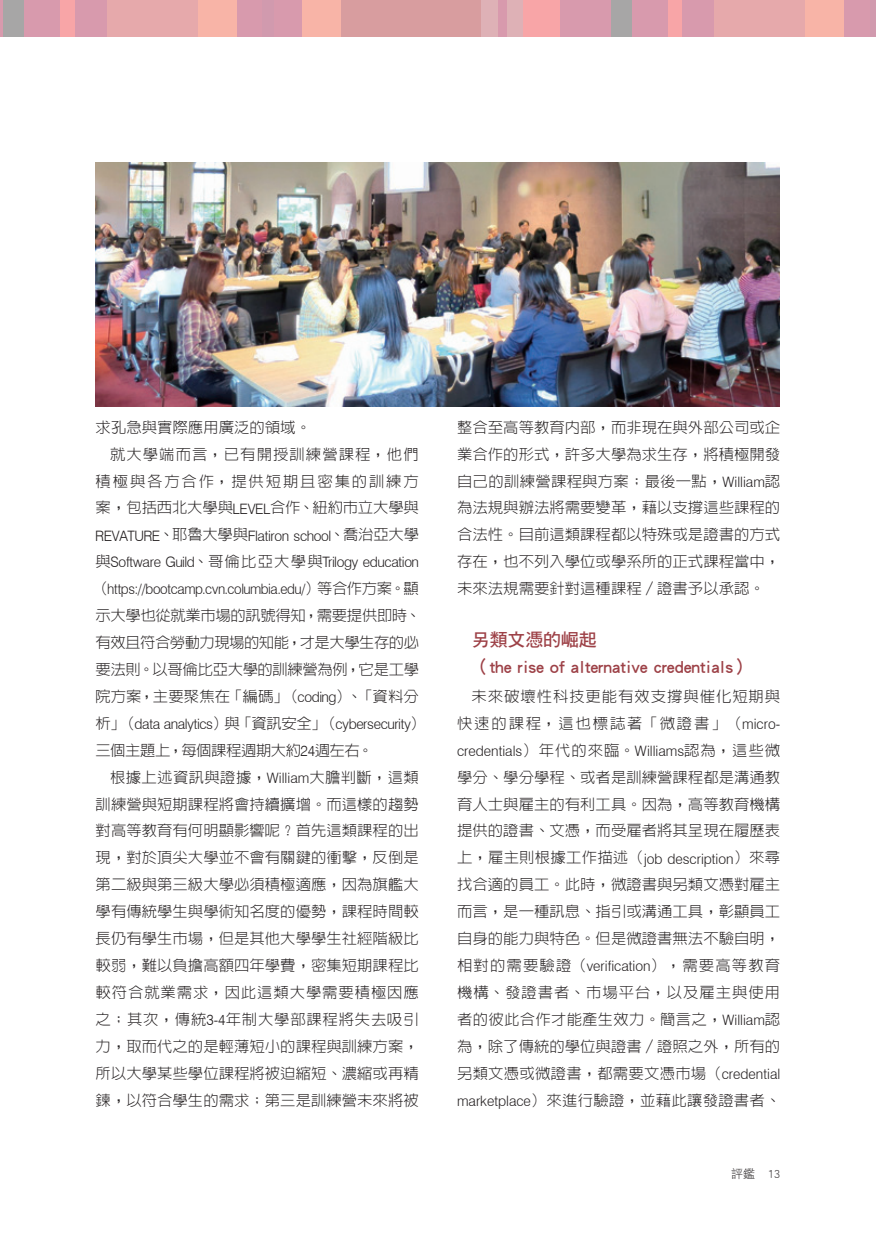
<style>
.page{position:relative;width:876px;height:1234px;background:#fff}
.page>*{position:absolute;margin:0;border:0;box-sizing:border-box;transform-origin:0 0}
.內文中標{font:18px "DF Hei Std W7";letter-spacing:-.01em;color:#9d4147}
.內文LH{font:300 15px/26.8px "AR Hei B5 HK";color:#231f20;text-align:justify}
.內文LH-2{font:300 15px/26.8px "AR Hei B5 HK";letter-spacing:.06em;color:#231f20;text-align:right}
.內文LH-3{font:300 15px "AR Hei B5 HK";letter-spacing:-.03em;color:#231f20}
.內文LH-4{font:300 14.4px/26.8px "Swiss 721 BT";letter-spacing:-.025em;color:#231f20;text-align:justify}
.內文LH-5{font:300 14.4px "Swiss 721 BT";color:#231f20}
.t1{font:12px "DF Hei Std W3";color:#231f20}
.s1{font-family:"Swiss 721 BT";font-size:14.4px}
.s2{font-family:"AR Hei B5 HK";font-size:15px}
.s3{font-family:"Swiss 721 BT"}
</style>
<div class="page">
<div style="left:0;top:0;width:80px;height:37px;background:#f8a5a7"></div>
<div style="left:75px;top:0;width:125px;height:37px;background:#d89aad"></div>
<div style="left:171px;top:0;width:98px;height:37px;background:#f8b4a7"></div>
<div style="left:237px;top:0;width:65px;height:37px;background:#d89aad"></div>
<div style="left:0;top:0;width:60px;height:37px;background:#d89aad"></div>
<div style="left:263px;top:0;width:11px;height:37px;background:#d19aae"></div>
<div style="left:3px;top:0;width:21px;height:37px;background:#a7a6a6"></div>
<div style="left:107px;top:0;width:90px;height:37px;background:#e6a9ab"></div>
<div style="left:514px;top:0;width:173px;height:37px;background:#f8a5a7"></div>
<div style="left:302px;top:0;width:72px;height:37px;background:#f8b4a7"></div>
<div style="left:682px;top:0;width:126px;height:37px;background:#d89aad"></div>
<div style="left:434px;top:0;width:89px;height:37px;background:#deb1b6"></div>
<div style="left:778px;top:0;width:98px;height:37px;background:#f8b4a7"></div>
<div style="left:844px;top:0;width:32px;height:37px;background:#d89aad"></div>
<div style="left:560px;top:0;width:107px;height:37px;background:#d89aad"></div>
<div style="left:342px;top:0;width:139px;height:37px;background:#d89d9f"></div>
<div style="left:870px;top:0;width:6px;height:37px;background:#d19aae"></div>
<div style="left:611px;top:0;width:20px;height:37px;background:#a7a6a6"></div>
<div style="left:715px;top:0;width:90px;height:37px;background:#e6a9ab"></div>
<div style="left:498px;top:0;width:9px;height:37px;background:#d89aad"></div>
<img style="left:96px;top:162px;width:683px;height:245px">
<p class="內文LH" style="left:96px;top:413px;width:217px">求孔急與實際應用廣泛的領域。</p>
<p class="內文LH" style="left:96px;top:440px;width:325px;text-indent:14px">就大學端而言，已有開授訓練營課程，他們積極與各方合作，提供短期且密集的訓練方案，包括西北大學與<span class="s1">LEVEL</span>合作、紐約市立大學與</p>
<p class="內文LH-4" style="left:93px;top:521px;width:328px">REVATURE<span class="s2">、耶魯大學與</span>Flatiron school<span class="s2">、喬治亞大學與</span>Software Guild<span class="s2">、哥倫比亞大學與</span>Trilogy education<span class="s2">（</span>https://bootcamp.cvn.columbia.edu/<span class="s2">）等合作方案。顯</span></p>
<p class="內文LH" style="left:95px;top:602px;width:327px">示大學也從就業市場的訊號得知，需要提供即時、有效且符合勞動力現場的知能，才是大學生存的必要法則。以哥倫比亞大學的訓練營為例，它是工學院方案，主要聚焦在「編碼」（<span class="s1">coding</span>）、「資料分</p>
<p class="內文LH-4" style="left:95px;top:710px;width:332px"><span class="s2">析」（</span>data analytics<span class="s2">）與「資訊安全」（</span>cybersecurity<span class="s2">）</span></p>
<p class="內文LH-3" style="left:95px;top:742px;width:279px">三個主題上，每個課程週期大約<span class="s3">24</span>週左右。</p>
<p class="內文LH" style="left:96px;top:763px;width:325px;text-indent:14px">根據上述資訊與證據，<span class="s1">William</span>大膽判斷，這類訓練營與短期課程將會持續擴增。而這樣的趨勢對高等教育有何明顯影響呢？首先這類課程的出現，對於頂尖大學並不會有關鍵的衝擊，反倒是第二級與第三級大學必須積極適應，因為旗艦大學有傳統學生與學術知名度的優勢，課程時間較長仍有學生市場，但是其他大學學生社經階級比較弱，難以負擔高額四年學費，密集短期課程比較符合就業需求，因此這類大學需要積極因應之；其次，傳統<span class="s3">3</span><span class="s1">-</span><span class="s3">4</span>年制大學部課程將失去吸引力，取而代之的是輕薄短小的課程與訓練方案，所以大學某些學位課程將被迫縮短、濃縮或再精鍊，以符合學生的需求；第三是訓練營未來將被</p>
<p class="內文LH" style="left:457px;top:413px;width:325px">整合至高等教育內部，而非現在與外部公司或企業合作的形式，許多大學為求生存，將積極開發自己的訓練營課程與方案；最後一點，<span class="s1">William</span>認為法規與辦法將需要變革，藉以支撐這些課程的合法性。目前這類課程都以特殊或是證書的方式存在，也不列入學位或學系所的正式課程當中，未來法規需要針對這種課程／證書予以承認。</p>
<p class="內文中標" style="left:472px;top:629px;width:126px">另類文憑的崛起</p>
<p class="內文中標" style="left:472px;top:656px;width:280px">（the rise of alternative credentials）</p>
<p class="內文LH-2" style="left:457px;top:682px;width:325px">未來破壞性科技更能有效支撐與催化短期與快速的課程，這也標誌著「微證書」（<span class="s1">micro-</span></p>
<p class="內文LH-5" style="left:457px;top:741px;width:325px">credentials<span class="s2">）年代的來臨。</span>Williams<span class="s2">認為，這些微</span></p>
<p class="內文LH" style="left:457px;top:763px;width:325px">學分、學分學程、或者是訓練營課程都是溝通教育人士與雇主的有利工具。因為，高等教育機構提供的證書、文憑，而受雇者將其呈現在履歷表上，雇主則根據工作描述（<span class="s1">job description</span>）來尋找合適的員工。此時，微證書與另類文憑對雇主而言，是一種訊息、指引或溝通工具，彰顯員工自身的能力與特色。但是微證書無法不驗自明，相對的需要驗證（<span class="s1">verification</span>），需要高等教育機構、發證書者、市場平台，以及雇主與使用者的彼此合作才能產生效力。簡言之，<span class="s1">William</span>認為，除了傳統的學位與證書／證照之外，所有的另類文憑或微證書，都需要文憑市場（<span class="s1">credential marketplace</span>）來進行驗證，並藉此讓發證書者、</p>
<p class="t1" style="left:731px;top:1167px;width:51px">評鑑 13</p>
</div>
